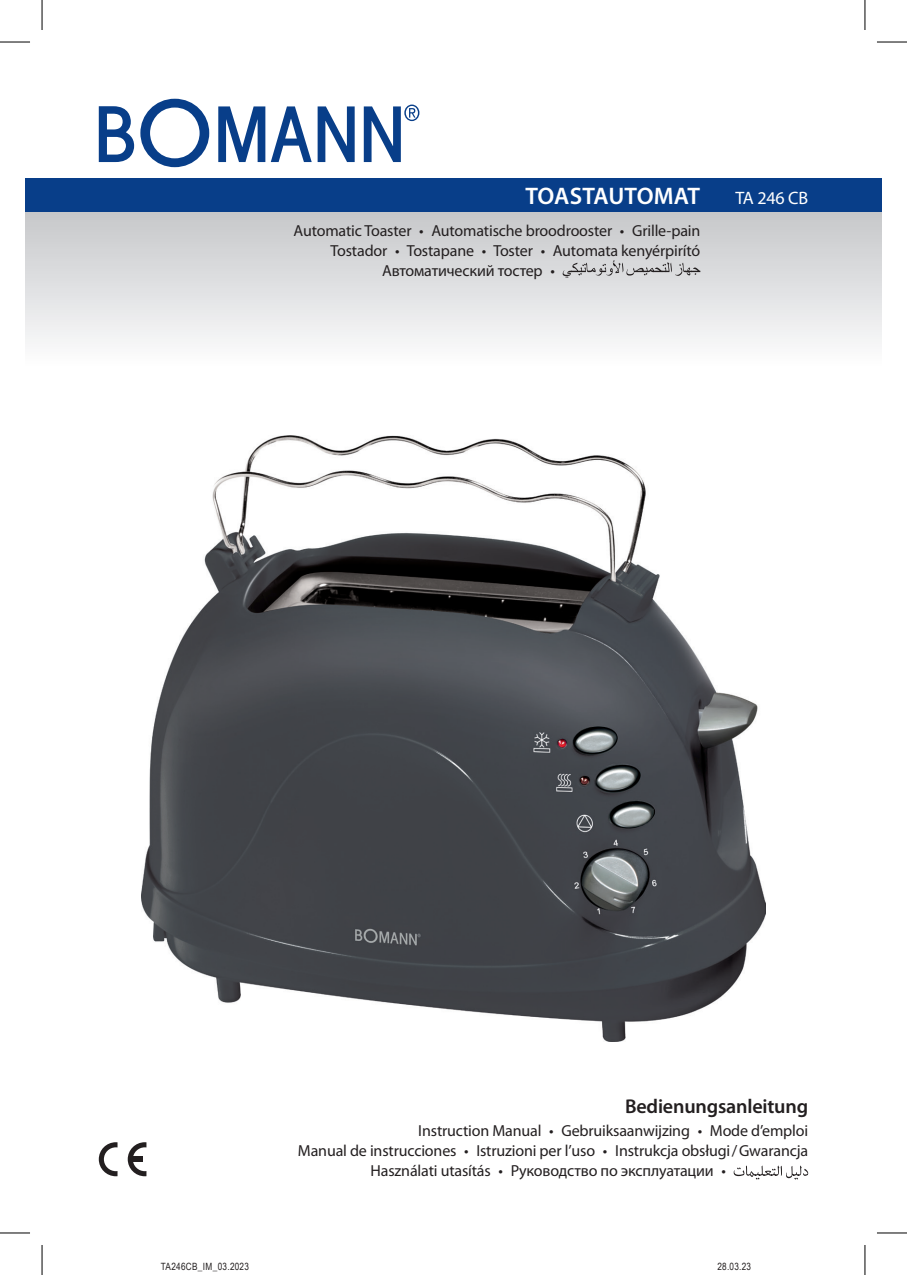
<style>
.page{position:relative;width:907px;height:1275px;background:#fff}
.page>*{position:absolute;margin:0;border:0;box-sizing:border-box;transform-origin:0 0}
.t1{font:600 24px "Myriad Pro";letter-spacing:-.005em;color:#fff}
.t2{font:600 20px "Myriad Pro";letter-spacing:-.01em;color:#231f20}
.t3{font:18px "Myriad Pro";letter-spacing:-.01em;color:#fff}
.t4{font:16px "Myriad Pro";letter-spacing:-.01em;color:#231f20}
.t5{font:10px "Arial Narrow";letter-spacing:.02em;color:#231f20}
</style>
<div class="page">
<img style="left:141px;top:436px;width:624px;height:605px">
<div style="left:25px;top:178px;width:856px;height:34px;background:#083e89"></div>
<div style="left:25px;top:212px;width:856px;height:155px;background:linear-gradient(to bottom,#c6c7ca,#fdfdfe)"></div>
<svg style="left:317px;top:106px;width:37px;height:56px"></svg>
<svg style="left:99px;top:106px;width:35px;height:56px"></svg>
<svg style="left:140px;top:99px;width:69px;height:68px"></svg>
<svg style="left:218px;top:106px;width:93px;height:56px"></svg>
<svg style="left:363px;top:105px;width:56px;height:57px"></svg>
<svg style="left:99px;top:1142px;width:18px;height:34px"></svg>
<svg style="left:128px;top:1142px;width:18px;height:34px"></svg>
<div style="left:129px;top:1156px;width:14px;height:5px;background:#231f20"></div>
<svg style="left:733px;top:1165px;width:74px;height:14px"></svg>
<svg style="left:562px;top:260px;width:138px;height:18px;background:#c0c0c2"></svg>
<hr style="left:0;top:42px;width:30px;height:1px;background:#000">
<hr style="left:876px;top:42px;width:30px;height:1px;background:#000">
<hr style="left:0;top:1232px;width:30px;height:1px;background:#000">
<hr style="left:876px;top:1232px;width:30px;height:1px;background:#000">
<hr style="left:42px;top:0;width:1px;height:30px;background:#000">
<hr style="left:42px;top:1245px;width:1px;height:30px;background:#000">
<hr style="left:864px;top:0;width:1px;height:30px;background:#000">
<hr style="left:864px;top:1245px;width:1px;height:30px;background:#000">
<h1 class="t1" style="left:525px;top:181px;width:176px">TOASTAUTOMAT</h1>
<p class="t4" style="left:293px;top:220px;width:408px">Automatic Toaster • Automatische broodrooster • Grille-pain</p>
<p class="t4" style="left:330px;top:240px;width:371px">Tostador • Tostapane • Toster • Automata kenyérpirító</p>
<p class="t4" style="left:382px;top:260px;width:174px">Автоматический тостер •</p>
<p class="t3" style="left:735px;top:187px;width:74px">TA 246 CB</p>
<p class="t2" style="left:624px;top:1094px;width:184px">Bedienungsanleitung</p>
<p class="t4" style="left:418px;top:1121px;width:391px">Instruction Manual • Gebruiksaanwijzing • Mode d’emploi</p>
<p class="t4" style="left:298px;top:1141px;width:511px">Manual de instrucciones • Istruzioni per l’uso • Instrukcja obsługi/Gwarancja</p>
<p class="t4" style="left:370px;top:1161px;width:357px">Használati utasítás • Руководство по эксплуатации •</p>
<p class="t5" style="left:161px;top:1258px;width:89px">TA246CB_IM_03.2023</p>
<p class="t5" style="left:717px;top:1258px;width:35px">28.03.23</p>
</div>
